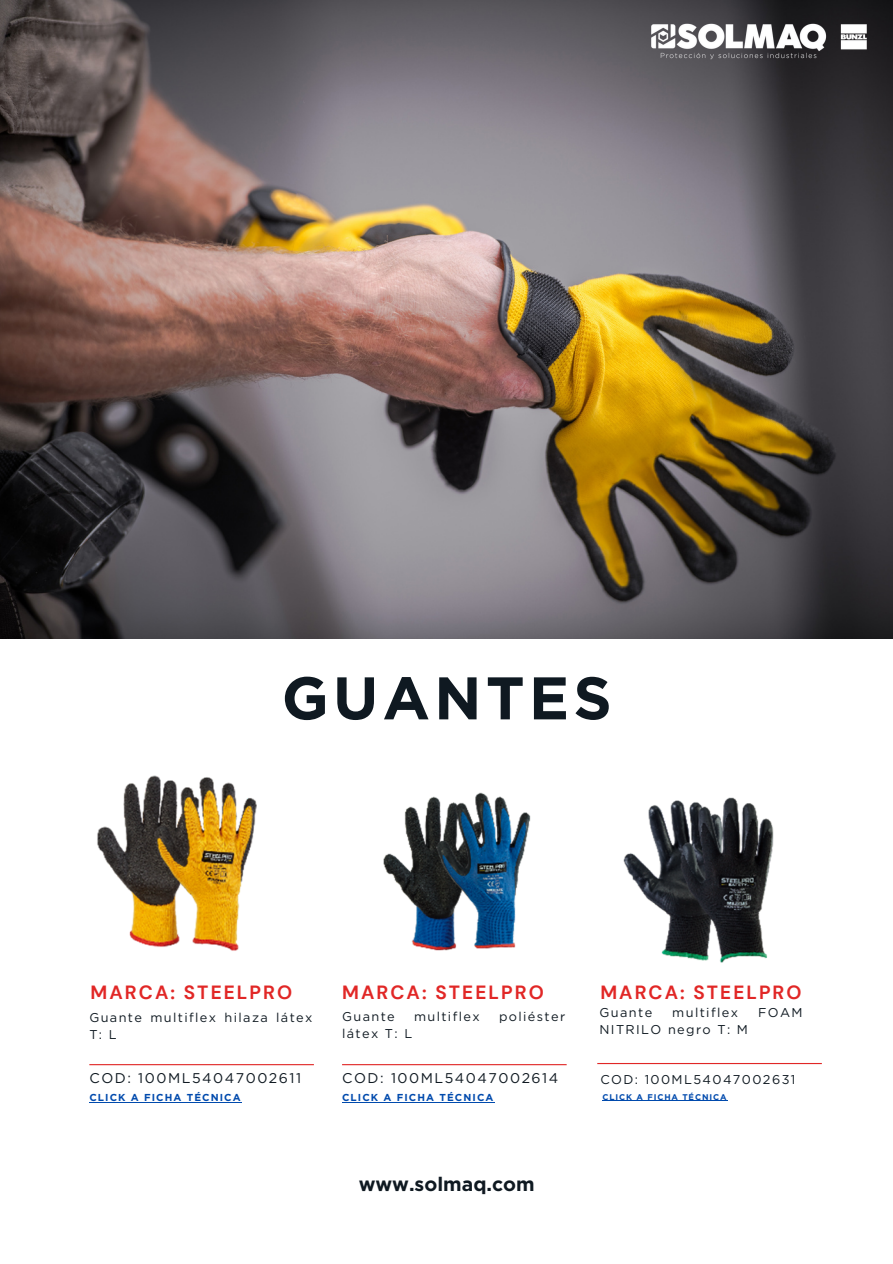
<style>
.page{position:relative;width:893px;height:1264px;background:#fff}
.page>*{position:absolute;margin:0;border:0;box-sizing:border-box;transform-origin:0 0}
.t1{font:700 60px "Gotham";letter-spacing:.07em;color:#0f1921}
.t2{font:700 19.5px "Gotham";color:#0f1921}
.t3{font:700 19.05px "DM Sans";letter-spacing:.11em;color:#e12726}
.t4{font:14.1px "Gotham";letter-spacing:.11em;color:#0f1921}
.t5{font:12.75px/17px "Gotham";letter-spacing:.11em;color:#0f1921}
.t6{font:700 10.05px "Gotham";letter-spacing:.11em;color:#004aad}
.t7{font:700 8.25px "Gotham";letter-spacing:.11em;color:#004aad}
</style>
<div class="page">
<img style="left:0;top:0;width:892px;height:638px">
<img style="left:97px;top:775px;width:160px;height:176px">
<img style="left:383px;top:792px;width:148px;height:159px">
<hr style="left:89px;top:1064px;width:225px;height:1px;background:#e12726">
<hr style="left:342px;top:1064px;width:224px;height:1px;background:#e12726">
<img style="left:623px;top:797px;width:151px;height:166px">
<hr style="left:597px;top:1062px;width:224px;height:2px;background:#e12726">
<hr style="left:89px;top:1102px;width:153px;height:1px;background:#004aad">
<hr style="left:342px;top:1102px;width:152px;height:1px;background:#004aad">
<hr style="left:602px;top:1100px;width:125px;height:1px;background:#004aad">
<img style="left:638px;top:13px;width:241px;height:57px">
<h1 class="t1" style="left:282px;top:661px;width:331px">GUANTES</h1>
<h3 class="t3" style="left:90px;top:980px;width:203px">MARCA: STEELPRO</h3>
<p class="t5" style="left:89px;top:1008px;width:225px">Guante multiflex hilaza látex<br>T: L</p>
<p class="t4" style="left:89px;top:1069px;width:213px">COD: 100ML54047002611</p>
<p class="t6" style="left:89px;top:1091px;width:153px">CLICK A FICHA TÉCNICA</p>
<h3 class="t3" style="left:342px;top:980px;width:203px">MARCA: STEELPRO</h3>
<p class="t5" style="left:342px;top:1008px;width:54px">Guante</p>
<p class="t5" style="left:414px;top:1008px;width:67px">multiflex</p>
<p class="t5" style="left:499px;top:1008px;width:68px">poliéster</p>
<p class="t5" style="left:342px;top:1025px;width:72px">látex T: L</p>
<p class="t4" style="left:342px;top:1069px;width:218px">COD: 100ML54047002614</p>
<p class="t6" style="left:342px;top:1091px;width:153px">CLICK A FICHA TÉCNICA</p>
<h2 class="t2" style="left:358px;top:1172px;width:177px">www.solmaq.com</h2>
<h3 class="t3" style="left:600px;top:980px;width:203px">MARCA: STEELPRO</h3>
<p class="t5" style="left:599px;top:1003px;width:54px">Guante</p>
<p class="t5" style="left:672px;top:1003px;width:67px">multiflex</p>
<p class="t5" style="left:758px;top:1003px;width:46px">FOAM</p>
<p class="t5" style="left:599px;top:1020px;width:150px">NITRILO negro T: M</p>
<p class="t5" style="left:600px;top:1070px;width:196px">COD: 100ML54047002631</p>
<p class="t7" style="left:602px;top:1091px;width:126px">CLICK A FICHA TÉCNICA</p>
</div>
